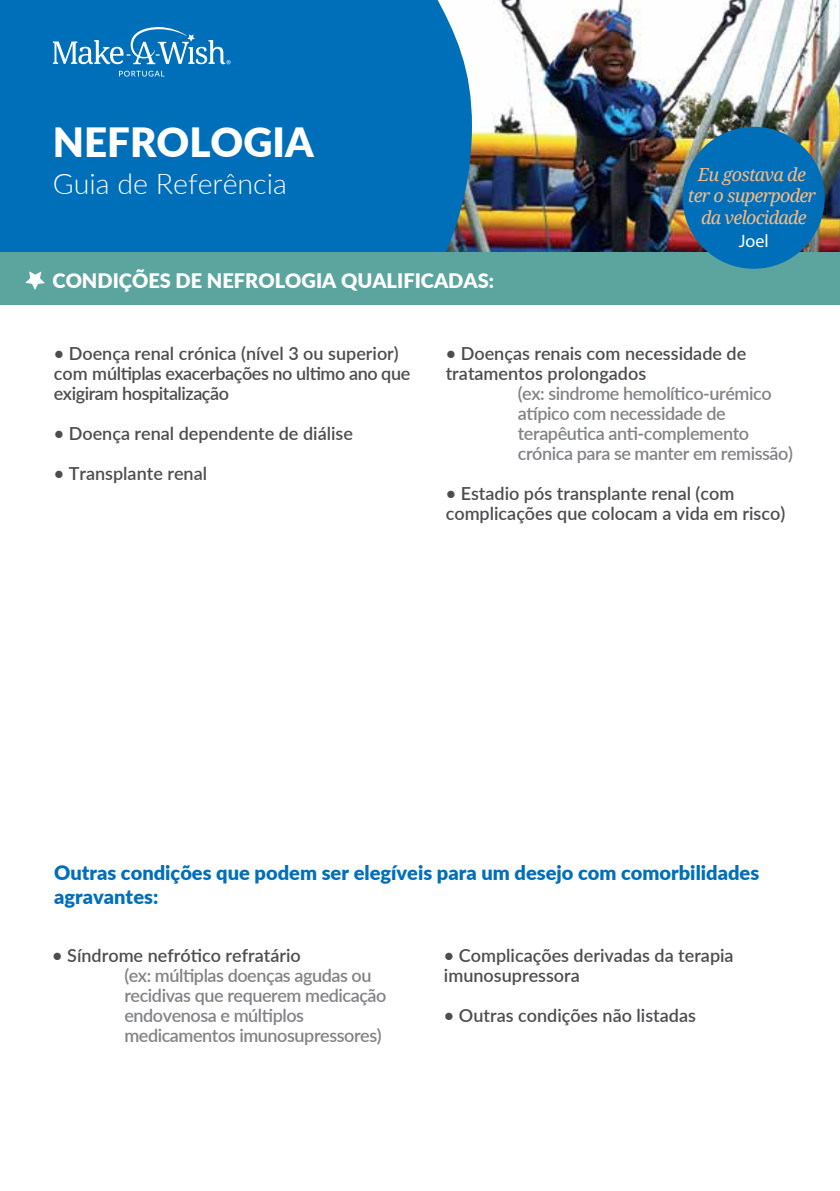
<style>
.page{position:relative;width:840px;height:1191px;background:#fff}
.page>*{position:absolute;margin:0;border:0;box-sizing:border-box;transform-origin:0 0}
.t1{font:900 40.2px "Lato";color:#fff}
.t2{font:300 28.6px "Lato";color:#fff}
.t3{font:900 20px/24px "Lato";color:#006fba}
.t4{font:900 20px "Lato";color:#fff}
.t5{font:600 18px/20px "Lato";color:#4d4d4f}
.t6{font:600 18px/20px "Lato";letter-spacing:-.025em;color:#818386}
.t7{font:600 18px/20px "Lato";letter-spacing:-.025em;color:#4d4d4f}
.t8{font:italic 18px/21.6px "Droid Serif";letter-spacing:-.04em;color:#fcba7f;text-align:center}
.t9{font:18px "Myriad Pro";color:#fff}
</style>
<div class="page">
<img style="left:471px;top:0;width:368px;height:252px">
<div style="left:0;top:0;width:471px;height:252px;background:#006fba"></div>
<svg style="left:119px;top:71px;width:45px;height:6px"></svg>
<svg style="left:53px;top:27px;width:177px;height:37px;background:#378ec8"></svg>
<svg style="left:839px;top:0;width:1px;height:252px"></svg>
<hr style="left:839px;top:252px;width:1px;height:53px;background:#fcb454">
<div style="left:0;top:252px;width:839px;height:53px;background:#5ca59e"></div>
<div style="left:682px;top:127px;width:142px;height:142px;background:#006fba;border-radius:50%"></div>
<svg style="left:26px;top:271px;width:19px;height:19px"></svg>
<h1 class="t1" style="left:53px;top:112px;width:262px">NEFROLOGIA</h1>
<h2 class="t2" style="left:53px;top:164px;width:235px">Guia de Referência</h2>
<p class="t4" style="left:52px;top:266px;width:443px">CONDIÇÕES DE NEFROLOGIA QUALIFICADAS:</p>
<p class="t8" style="left:687px;top:163px;width:130px">Eu gostava de ter o superpoder da velocidade</p>
<p class="t9" style="left:738px;top:230px;width:31px">Joel</p>
<p class="t7" style="left:54px;top:343px;width:358px">• Doença renal crónica (nível 3 ou superior) com múltiplas exacerbações no ultimo ano que exigiram hospitalização</p>
<p class="t5" style="left:54px;top:423px;width:300px">• Doença renal dependente de diálise</p>
<p class="t5" style="left:54px;top:463px;width:155px">• Transplante renal</p>
<p class="t5" style="left:445px;top:343px;width:302px">• Doenças renais com necessidade de tratamentos prolongados</p>
<p class="t6" style="left:517px;top:383px;width:276px">(ex: sindrome hemolítico-urémico atípico com necessidade de terapêutica anti-complemento crónica para se manter em remissão)</p>
<p class="t5" style="left:445px;top:483px;width:341px">• Estadio pós transplante renal (com complicações que colocam a vida em risco)</p>
<p class="t3" style="left:54px;top:859px;width:706px">Outras condições que podem ser elegíveis para um desejo com comorbilidades agravantes:</p>
<p class="t5" style="left:52px;top:945px;width:250px">• Síndrome nefrótico refratário</p>
<p class="t6" style="left:124px;top:965px;width:263px">(ex: múltiplas doenças agudas ou recidivas que requerem medicação endovenosa e múltiplos medicamentos imunosupressores)</p>
<p class="t5" style="left:443px;top:945px;width:291px">• Complicações derivadas da terapia imunosupressora</p>
<p class="t5" style="left:443px;top:1005px;width:253px">• Outras condições não listadas</p>
</div>
